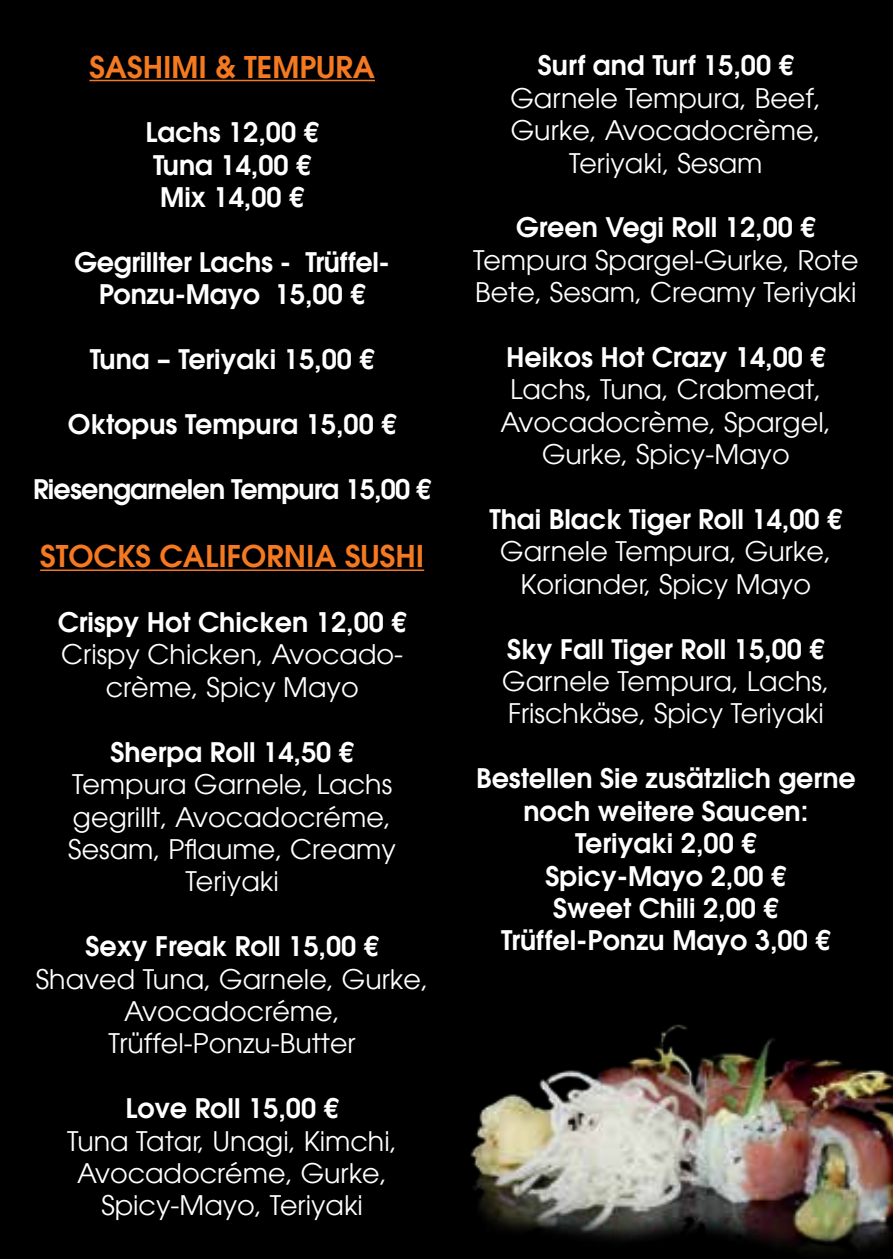
<style>
.page{position:relative;width:893px;height:1259px;background:#000}
.page>*{position:absolute;margin:0;border:0;box-sizing:border-box;transform-origin:0 0}
.t1{font:600 30px "Avant Garde LT";color:#f47920}
.t2{font:27px/32.4px "Avant Garde LT";color:#fff;text-align:center}
.t3{font:600 27px/32.4px "Avant Garde LT";color:#fff;text-align:center}
.t4{font:600 27px "Avant Garde LT";letter-spacing:-.03em;color:#fff}
</style>
<div class="page">
<img style="left:470px;top:1024px;width:423px;height:227px">
<hr style="left:89px;top:80px;width:286px;height:1px;background:#f47920">
<hr style="left:40px;top:569px;width:384px;height:2px;background:#f47920">
<p class="t1" style="left:89px;top:47px;width:287px">SASHIMI &amp; TEMPURA</p>
<p class="t3" style="left:146px;top:116px;width:175px;text-align:left">Lachs 12,00 €<br>Tuna 14,00 €<br>Mix 14,00 €</p>
<p class="t3" style="left:74px;top:245px;width:317px">Gegrillter Lachs - Trüffel-<br>Ponzu-Mayo 15,00 €</p>
<p class="t3" style="left:90px;top:342px;width:286px">Tuna – Teriyaki 15,00 €</p>
<p class="t3" style="left:68px;top:407px;width:330px">Oktopus Tempura 15,00 €</p>
<p class="t4" style="left:33px;top:471px;width:400px">Riesengarnelen Tempura 15,00 €</p>
<p class="t1" style="left:40px;top:536px;width:386px">STOCKS CALIFORNIA SUSHI</p>
<p class="t3" style="left:58px;top:605px;width:350px">Crispy Hot Chicken 12,00 €</p>
<p class="t2" style="left:61px;top:638px;width:343px">Crispy Chicken, Avocado&shy;crème, Spicy Mayo</p>
<p class="t3" style="left:110px;top:735px;width:245px">Sherpa Roll 14,50 €</p>
<p class="t2" style="left:68px;top:768px;width:329px">Tempura Garnele, Lachs gegrillt, Avocadocréme,<br>Sesam, Pflaume, Creamy<br>Teriyaki</p>
<p class="t3" style="left:85px;top:929px;width:295px">Sexy Freak Roll 15,00 €</p>
<p class="t2" style="left:36px;top:962px;width:394px">Shaved Tuna, Garnele, Gurke,<br>Avocadocréme,<br>Trüffel-Ponzu-Butter</p>
<p class="t3" style="left:126px;top:1091px;width:215px">Love Roll 15,00 €</p>
<p class="t2" style="left:67px;top:1124px;width:332px">Tuna Tatar, Unagi, Kimchi,<br>Avocadocréme, Gurke,<br>Spicy-Mayo, Teriyaki</p>
<p class="t3" style="left:538px;top:49px;width:257px">Surf and Turf 15,00 €</p>
<p class="t2" style="left:510px;top:82px;width:313px">Garnele Tempura, Beef,<br>Gurke, Avocadocrème,<br>Teriyaki, Sesam</p>
<p class="t3" style="left:516px;top:211px;width:301px">Green Vegi Roll 12,00 €</p>
<p class="t2" style="left:473px;top:244px;width:387px;text-align:left">Tempura Spargel-Gurke, Rote<br>Bete, Sesam, Creamy Teriyaki</p>
<p class="t3" style="left:506px;top:340px;width:321px">Heikos Hot Crazy 14,00 €</p>
<p class="t2" style="left:501px;top:373px;width:332px">Lachs, Tuna, Crabmeat,<br>Avocadocrème, Spargel,<br>Gurke, Spicy-Mayo</p>
<p class="t3" style="left:489px;top:502px;width:355px">Thai Black Tiger Roll 14,00 €</p>
<p class="t2" style="left:500px;top:535px;width:333px">Garnele Tempura, Gurke,<br>Koriander, Spicy Mayo</p>
<p class="t3" style="left:507px;top:632px;width:319px">Sky Fall Tiger Roll 15,00 €</p>
<p class="t2" style="left:502px;top:665px;width:329px;text-align:left">Garnele Tempura, Lachs,<br>Frischkäse, Spicy Teriyaki</p>
<p class="t3" style="left:476px;top:761px;width:381px">Bestellen Sie zusätzlich gerne noch weitere Saucen:<br>Teriyaki 2,00 €<br>Spicy-Mayo 2,00 €<br>Sweet Chili 2,00 €<br>Trüffel-Ponzu Mayo 3,00 €</p>
</div>
